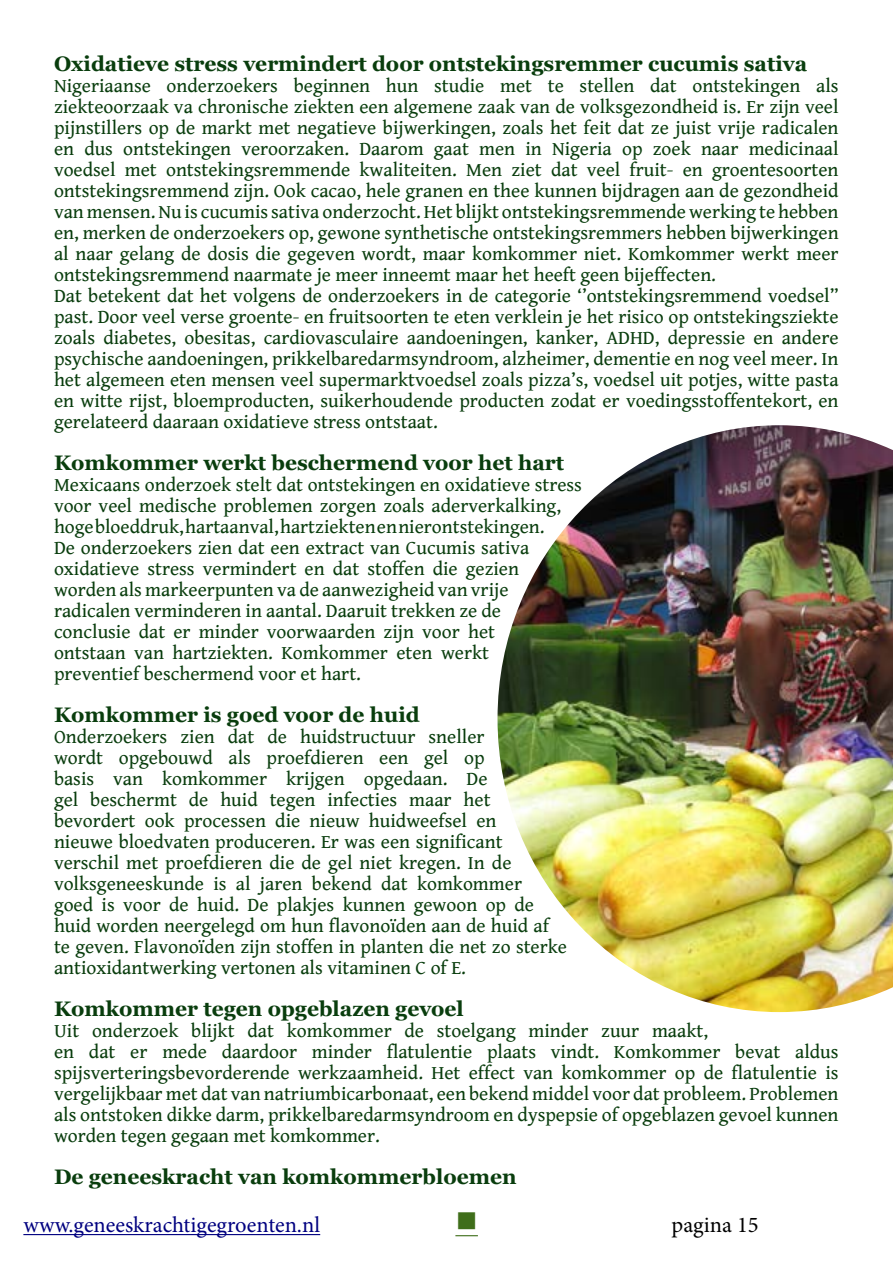
<style>
.page{position:relative;width:893px;height:1263px;background:#fff}
.page>*{position:absolute;margin:0;border:0;box-sizing:border-box;transform-origin:0 0}
.t1{font:22.5px "Minion Pro";color:#000080}
.t2{font:22.5px "Minion Pro";color:#000}
.t3{font:700 21px "Georgia";color:#093d0d}
.t4{font:19.5px/21px "Gentium Book Basic";color:#093d0d}
</style>
<div class="page">
<hr style="left:23px;top:1234px;width:297px;height:1px;background:#000080">
<svg style="left:455px;top:1235px;width:23px;height:1px"></svg>
<img style="left:497px;top:425px;width:396px;height:587px">
<p class="t3" style="left:54px;top:50px;width:755px">Oxidatieve stress vermindert door ontstekingsremmer cucumis sativa</p>
<p class="t4" style="left:54px;top:75px;width:786px">Nigeriaanse onderzoekers beginnen hun studie met te stellen dat ontstekingen als ziekteoorzaak va chronische ziekten een algemene zaak van de volksgezondheid is. Er zijn veel pijnstillers op de markt met negatieve bijwerkingen, zoals het feit dat ze juist vrije radicalen en dus ontstekingen veroorzaken. Daarom gaat men in Nigeria op zoek naar medicinaal voedsel met ontstekingsremmende kwaliteiten. Men ziet dat veel fruit- en groentesoorten ontstekingsremmend zijn. Ook cacao, hele granen en thee kunnen bijdragen aan de gezondheid van mensen. Nu is cucumis sativa onderzocht. Het blijkt ontstekingsremmende werking te hebben en, merken de onderzoekers op, gewone synthetische ontstekingsremmers hebben bijwerkingen al naar gelang de dosis die gegeven wordt, maar komkommer niet. Komkommer werkt meer ontstekingsremmend naarmate je meer inneemt maar het heeft geen bijeffecten.<br>Dat betekent dat het volgens de onderzoekers in de categorie ‘’ontstekingsremmend voedsel” past. Door veel verse groente- en fruitsoorten te eten verklein je het risico op ontstekingsziekte zoals diabetes, obesitas, cardiovasculaire aandoeningen, kanker, ADHD, depressie en andere psychische aandoeningen, prikkelbaredarmsyndroom, alzheimer, dementie en nog veel meer. In het algemeen eten mensen veel supermarktvoedsel zoals pizza’s, voedsel uit potjes, witte pasta en witte rijst, bloemproducten, suikerhoudende producten zodat er voedingsstoffentekort, en gerelateerd daaraan oxidatieve stress ontstaat.</p>
<p class="t3" style="left:54px;top:449px;width:512px">Komkommer werkt beschermend voor het hart</p>
<p class="t4" style="left:54px;top:474px;width:529px">Mexicaans onderzoek stelt dat ontstekingen en oxidatieve stress voor veel medische problemen zorgen zoals aderverkalking, hoge bloeddruk, hartaanval, hartziekten en nierontstekingen.<br>De onderzoekers zien dat een extract van Cucumis sativa oxidatieve stress vermindert en dat stoffen die gezien worden als markeerpunten va de aanwezigheid van vrije radicalen verminderen in aantal. Daaruit trekken ze de conclusie dat er minder voorwaarden zijn voor het<br>ontstaan van hartziekten. Komkommer eten werkt<br>preventief beschermend voor et hart.</p>
<p class="t3" style="left:54px;top:701px;width:367px">Komkommer is goed voor de huid</p>
<p class="t4" style="left:54px;top:726px;width:515px">Onderzoekers zien dat de huidstructuur sneller<br>wordt opgebouwd als proefdieren een gel op<br>basis van komkommer krijgen opgedaan. De<br>gel beschermt de huid tegen infecties maar het bevordert ook processen die nieuw huidweefsel en<br>nieuwe bloedvaten produceren. Er was een significant verschil met proefdieren die de gel niet kregen. In de volksgeneeskunde is al jaren bekend dat komkommer<br>goed is voor de huid. De plakjes kunnen gewoon op de huid worden neergelegd om hun flavonoïden aan de huid af te geven. Flavonoïden zijn stoffen in planten die net zo sterke antioxidantwerking vertonen als vitaminen C of E.</p>
<p class="t3" style="left:54px;top:995px;width:411px">Komkommer tegen opgeblazen gevoel</p>
<p class="t4" style="left:54px;top:1020px;width:786px">Uit onderzoek blijkt dat komkommer de stoelgang minder zuur maakt,<br>en dat er mede daardoor minder flatulentie plaats vindt. Komkommer bevat aldus spijsverteringsbevorderende werkzaamheid. Het effect van komkommer op de flatulentie is vergelijkbaar met dat van natriumbicarbonaat, een bekend middel voor dat probleem. Problemen als ontstoken dikke darm, prikkelbaredarmsyndroom en dyspepsie of opgeblazen gevoel kunnen worden tegen gegaan met komkommer.</p>
<p class="t3" style="left:54px;top:1163px;width:464px">De geneeskracht van komkommerbloemen</p>
<p class="t1" style="left:23px;top:1210px;width:298px">www.geneeskrachtigegroenten.nl</p>
<p class="t2" style="left:671px;top:1210px;width:89px">pagina 15</p>
</div>
